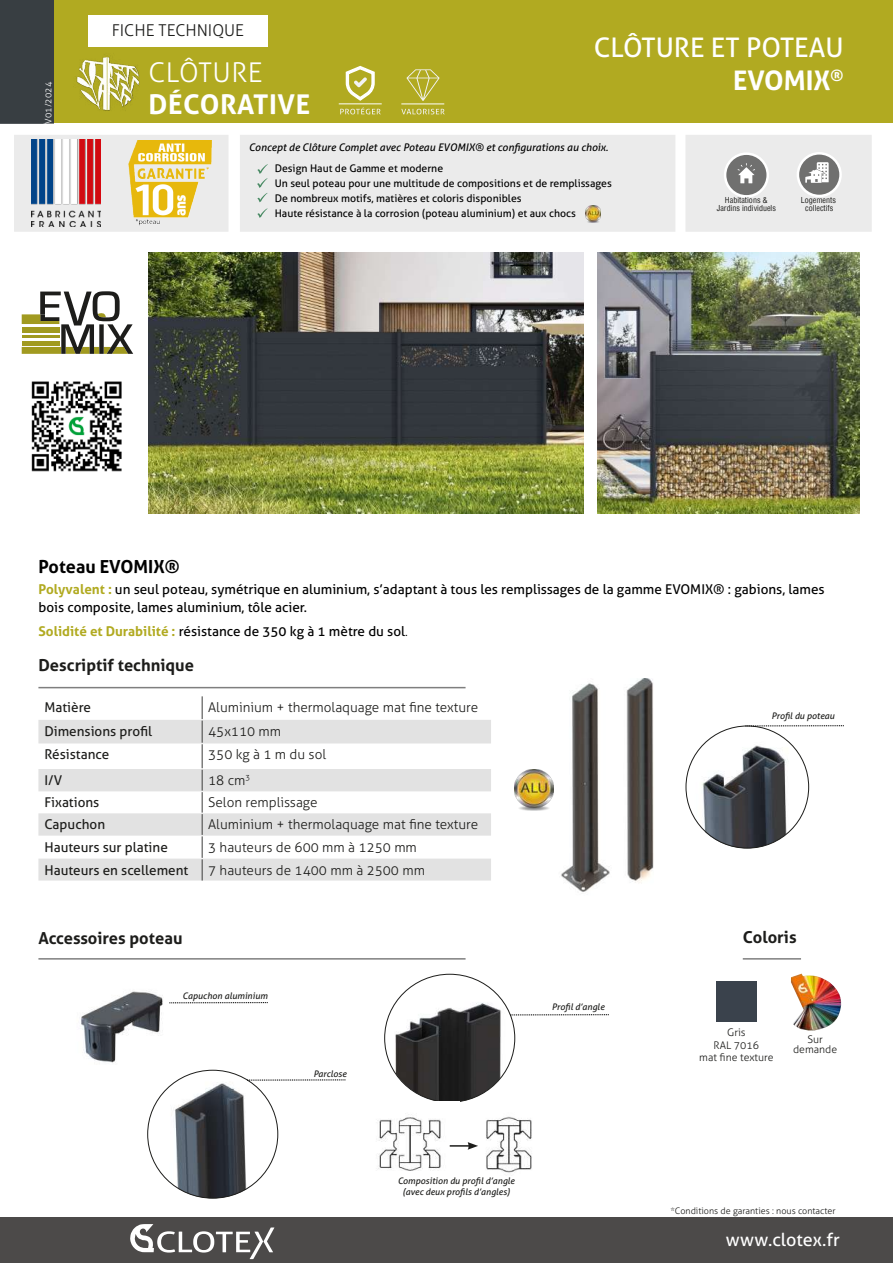
<style>
.page{position:relative;width:893px;height:1263px;background:#fff}
.page>*{position:absolute;margin:0;border:0;box-sizing:border-box;transform-origin:0 0}
.t1{font:700 27.3px "Aller";letter-spacing:.02em;color:#fff}
.t2{font:300 27.3px "Aller";letter-spacing:.02em;color:#fff}
.t3{font:27px/32.4px "Aller";color:#fff;text-align:right}
.t4{font:18px "Aller";color:#fff}
.t5{font:700 18px "Aller";color:#000}
.t6{font:700 16.5px "Aller";color:#1d1d1b}
.t7{font:300 16.35px "Aller";letter-spacing:-.005em;color:#1d1d1b}
.t8{font:13.5px/18px "Aller";color:#000}
.t9{font:300 13.5px "Aller";color:#1d1d1b}
.t10{font:13.5px "Aller";color:#1d1d1b}
.t11{font:10.5px/15px "Aller";color:#000}
.t12{font:italic 10.5px "Aller";color:#000}
.t13{font:300 10.5px/12.6px "Aller";color:#1d1d1b;text-align:center}
.t14{font:italic 9px/10.8px "Aller";color:#1d1d1b;text-align:center}
.t15{font:300 9px "Aller";color:#1d1d1b}
.t16{font:300 9px "Aller";color:#fff}
.t17{font:condensed 8.1px/8.1px "Helvetica";color:#1d1d1b;text-align:center}
.s1{font-weight:700}
.s2{font-weight:700;color:#b1aa21}
.s3{font-weight:300;font-size:13.2px}
</style>
<div class="page">
<div style="left:44px;top:0;width:849px;height:123px;background:#b1aa21"></div>
<div style="left:89px;top:15px;width:179px;height:32px;background:#fff"></div>
<div style="left:15px;top:136px;width:213px;height:95px;background:#ebebeb"></div>
<img style="left:129px;top:141px;width:82px;height:84px">
<div style="left:14px;top:135px;width:214px;height:97px;border:1px solid #ebebeb"></div>
<div style="left:240px;top:135px;width:435px;height:97px;background:#ebebeb"></div>
<svg style="left:257px;top:208px;width:10px;height:10px"></svg>
<svg style="left:257px;top:164px;width:11px;height:38px"></svg>
<svg style="left:38px;top:720px;width:453px;height:160px;fill:#e2e2e2"></svg>
<svg style="left:202px;top:696px;width:1px;height:184px"></svg>
<hr style="left:38px;top:687px;width:428px;height:1px;background:#7f7f7f">
<hr style="left:743px;top:958px;width:58px;height:1px;background:#7f7f7f">
<img style="left:791px;top:973px;width:51px;height:58px">
<div style="left:0;top:0;width:54px;height:124px;background:#383e42"></div>
<div style="left:0;top:1217px;width:893px;height:46px;background:#4c4a49"></div>
<hr style="left:339px;top:103px;width:43px;height:1px;background:#fff">
<svg style="left:340px;top:65px;width:41px;height:49px"></svg>
<div style="left:685px;top:135px;width:187px;height:97px;background:#ebebeb"></div>
<img style="left:31px;top:140px;width:69px;height:87px">
<img style="left:76px;top:57px;width:64px;height:54px">
<svg style="left:401px;top:109px;width:44px;height:5px"></svg>
<hr style="left:401px;top:104px;width:43px;height:1px;background:#fff">
<svg style="left:406px;top:69px;width:34px;height:32px"></svg>
<div style="left:724px;top:152px;width:45px;height:46px;border:5px solid #fff;border-radius:50%"></div>
<div style="left:726px;top:155px;width:40px;height:40px;background:#70706f;border-radius:50%"></div>
<svg style="left:737px;top:163px;width:18px;height:20px"></svg>
<div style="left:797px;top:152px;width:45px;height:45px;border:5px solid #fff;border-radius:50%"></div>
<div style="left:799px;top:155px;width:40px;height:40px;background:#70706f;border-radius:50%"></div>
<svg style="left:805px;top:162px;width:24px;height:21px"></svg>
<img style="left:31px;top:381px;width:91px;height:91px">
<img style="left:148px;top:252px;width:436px;height:262px">
<img style="left:597px;top:252px;width:263px;height:262px">
<img style="left:561px;top:679px;width:93px;height:213px">
<img style="left:685px;top:725px;width:124px;height:123px;border-radius:62px">
<svg style="left:745px;top:725px;width:99px;height:1px"></svg>
<div style="left:716px;top:981px;width:41px;height:41px;background:#3a424c"></div>
<hr style="left:38px;top:958px;width:428px;height:1px;background:#7f7f7f">
<img style="left:384px;top:973px;width:131px;height:129px">
<img style="left:81px;top:991px;width:82px;height:72px">
<img style="left:147px;top:1070px;width:131px;height:128px">
<svg style="left:510px;top:1014px;width:99px;height:1px"></svg>
<svg style="left:247px;top:1080px;width:98px;height:1px"></svg>
<svg style="left:169px;top:1002px;width:99px;height:1px"></svg>
<img style="left:515px;top:769px;width:38px;height:42px">
<img style="left:586px;top:206px;width:15px;height:16px">
<svg style="left:22px;top:291px;width:111px;height:63px"></svg>
<div style="left:22px;top:327px;width:37px;height:5px;background:#a19a20"></div>
<hr style="left:22px;top:341px;width:37px;height:4px;background:#a19a20">
<hr style="left:22px;top:335px;width:37px;height:3px;background:#a19a20">
<svg style="left:130px;top:1224px;width:144px;height:35px"></svg>
<img style="left:486px;top:1116px;width:46px;height:57px">
<img style="left:378px;top:1101px;width:81px;height:70px">
<hr style="left:450px;top:1145px;width:20px;height:2px;background:#1d1d1b">
<svg style="left:468px;top:1142px;width:10px;height:8px"></svg>
<p class="t16" style="left:43px;top:124px;width:43px;rotate:-90deg">V01/2024</p>
<p class="t7" style="left:112px;top:21px;width:134px">FICHE TECHNIQUE</p>
<h1 class="t2" style="left:148px;top:56px;width:116px">CLÔTURE</h1>
<h1 class="t1" style="left:148px;top:88px;width:163px">DÉCORATIVE</h1>
<h2 class="t3" style="left:594px;top:31px;width:251px">CLÔTURE ET POTEAU<br><span class="s1">EVOMIX</span><sup>®</sup></h2>
<p class="t12" style="left:249px;top:141px;width:361px">Concept de Clôture Complet avec Poteau EVOMIX® et configurations au choix.</p>
<p class="t11" style="left:275px;top:161px;width:339px">Design Haut de Gamme et moderne<br>Un seul poteau pour une multitude de compositions et de remplissages De nombreux motifs, matières et coloris disponibles<br>Haute résistance à la corrosion (poteau aluminium) et aux chocs</p>
<p class="t17" style="left:717px;top:196px;width:61px">Habitations &amp;<br>Jardins individuels</p>
<p class="t17" style="left:801px;top:196px;width:37px">Logements collectifs</p>
<h3 class="t5" style="left:38px;top:556px;width:143px">Poteau EVOMIX®</h3>
<p class="t8" style="left:38px;top:580px;width:788px"><span class="s2">Polyvalent :</span> un seul poteau, symétrique en aluminium, s’adaptant à tous les remplissages de la gamme EVOMIX® : gabions, lames bois composite, lames aluminium, tôle acier.</p>
<p class="t8" style="left:38px;top:622px;width:371px"><span class="s2">Solidité et Durabilité :</span> résistance de 350 kg à 1 mètre du sol<span class="s3">.</span></p>
<p class="t6" style="left:38px;top:655px;width:157px">Descriptif technique</p>
<p class="t10" style="left:44px;top:699px;width:48px">Matière</p>
<p class="t9" style="left:208px;top:699px;width:272px">Aluminium + thermolaquage mat fine texture</p>
<p class="t10" style="left:44px;top:723px;width:109px">Dimensions profil</p>
<p class="t9" style="left:208px;top:723px;width:75px">45x110 mm</p>
<p class="t10" style="left:44px;top:746px;width:66px">Résistance</p>
<p class="t9" style="left:208px;top:746px;width:120px">350 kg à 1 m du sol</p>
<p class="t10" style="left:44px;top:772px;width:19px">I/V</p>
<p class="t9" style="left:208px;top:772px;width:44px">18 cm<sup>3</sup></p>
<p class="t10" style="left:44px;top:794px;width:56px">Fixations</p>
<p class="t9" style="left:208px;top:794px;width:111px">Selon remplissage</p>
<p class="t10" style="left:44px;top:816px;width:62px">Capuchon</p>
<p class="t9" style="left:208px;top:816px;width:272px">Aluminium + thermolaquage mat fine texture</p>
<p class="t10" style="left:44px;top:838px;width:125px">Hauteurs sur platine</p>
<p class="t9" style="left:208px;top:839px;width:210px">3 hauteurs de 600 mm à 1250 mm</p>
<p class="t10" style="left:44px;top:861px;width:145px">Hauteurs en scellement</p>
<p class="t9" style="left:208px;top:862px;width:218px">7 hauteurs de 1400 mm à 2500 mm</p>
<p class="t6" style="left:38px;top:928px;width:145px">Accessoires poteau</p>
<p class="t14" style="left:183px;top:991px;width:87px">Capuchon aluminium</p>
<p class="t14" style="left:313px;top:1068px;width:35px">Parclose</p>
<p class="t14" style="left:552px;top:1001px;width:54px">Profil d’angle</p>
<p class="t14" style="left:398px;top:1175px;width:119px">Composition du profil d’angle (avec deux profils d’angles)</p>
<p class="t14" style="left:771px;top:711px;width:65px">Profil du poteau</p>
<p class="t6" style="left:743px;top:927px;width:55px">Coloris</p>
<p class="t13" style="left:699px;top:1026px;width:76px">Gris<br>RAL 7016<br>mat fine texture</p>
<p class="t13" style="left:793px;top:1034px;width:46px;line-height:10.5px">Sur demande</p>
<p class="t15" style="left:671px;top:1206px;width:167px">*Conditions de garanties : nous contacter</p>
<h3 class="t4" style="left:726px;top:1228px;width:115px">www.clotex.fr</h3>
</div>
